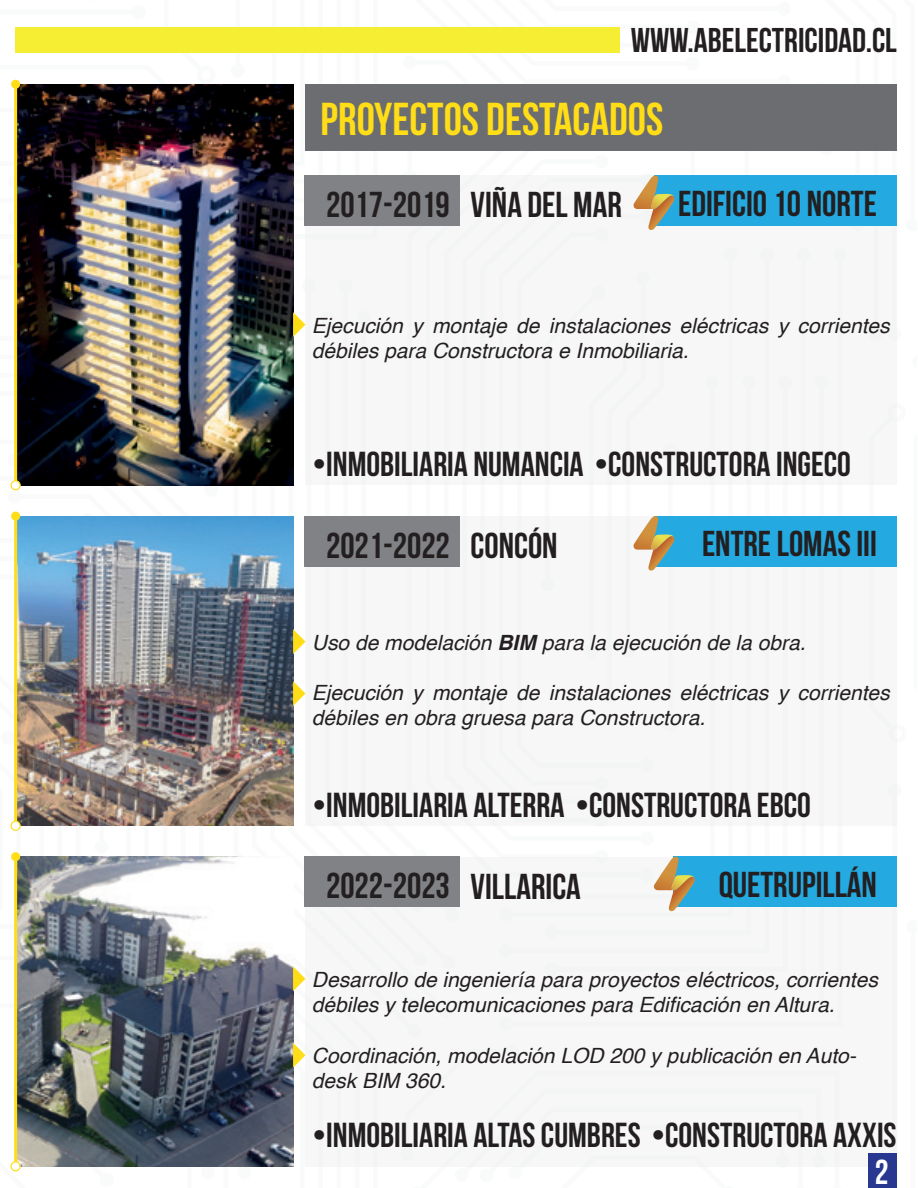
<style>
.page{position:relative;width:918px;height:1188px;background:#fff}
.page>*{position:absolute;margin:0;border:0;box-sizing:border-box;transform-origin:0 0}
.t1{font:700 46.05px "Bebas Neue";color:#ffdd17}
.t2{font:700 36px "Bebas Neue";color:#231f20}
.t3{font:700 34.65px "Bebas Neue";color:#231f20}
.t4{font:700 34.65px "Bebas Neue";color:#fff}
.t5{font:700 34.35px "Bebas Neue";color:#231f20}
.t6{font:italic 21px/25.2px "Helvetica";color:#231f20}
.s1{font-weight:700}
</style>
<div class="page">
<div style="left:16px;top:28px;width:604px;height:25px;background:#f6ee33"></div>
<div style="left:305px;top:84px;width:592px;height:66px;background:#6c6d70"></div>
<div style="left:305px;top:176px;width:592px;height:309px;background:#f7f7f8"></div>
<div style="left:305px;top:516px;width:592px;height:310px;background:#f7f7f8"></div>
<div style="left:305px;top:857px;width:592px;height:309px;background:#f7f7f8"></div>
<img style="left:17px;top:857px;width:276px;height:309px">
<img style="left:17px;top:84px;width:276px;height:401px">
<div style="left:654px;top:176px;width:243px;height:50px;background:#24aae1"></div>
<div style="left:305px;top:176px;width:155px;height:50px;background:#808285"></div>
<svg style="left:633px;top:176px;width:42px;height:54px"></svg>
<div style="left:654px;top:516px;width:243px;height:51px;background:#24aae1"></div>
<div style="left:305px;top:516px;width:155px;height:51px;background:#808285"></div>
<svg style="left:633px;top:516px;width:42px;height:55px"></svg>
<div style="left:673px;top:857px;width:224px;height:50px;background:#24aae1"></div>
<div style="left:305px;top:857px;width:155px;height:50px;background:#808285"></div>
<svg style="left:654px;top:857px;width:41px;height:55px"></svg>
<img style="left:17px;top:516px;width:276px;height:310px">
<hr style="left:14px;top:84px;width:3px;height:401px;background:#ffdd17">
<div style="left:11px;top:80px;width:9px;height:9px;background:#ffdd17;border-radius:50%"></div>
<svg style="left:11px;top:480px;width:10px;height:10px"></svg>
<hr style="left:14px;top:516px;width:3px;height:310px;background:#ffdd17">
<div style="left:11px;top:512px;width:9px;height:9px;background:#ffdd17;border-radius:50%"></div>
<svg style="left:11px;top:821px;width:10px;height:10px"></svg>
<hr style="left:14px;top:857px;width:3px;height:309px;background:#ffdd17">
<div style="left:11px;top:852px;width:9px;height:9px;background:#ffdd17;border-radius:50%"></div>
<svg style="left:11px;top:1161px;width:10px;height:10px"></svg>
<svg style="left:293px;top:966px;width:13px;height:25px"></svg>
<svg style="left:293px;top:629px;width:13px;height:25px"></svg>
<svg style="left:293px;top:681px;width:13px;height:25px"></svg>
<svg style="left:293px;top:312px;width:13px;height:25px"></svg>
<svg style="left:293px;top:1043px;width:13px;height:25px"></svg>
<div style="left:868px;top:1154px;width:29px;height:34px;background:#283890"></div>
<h3 class="t5" style="left:631px;top:21px;width:268px">WWW.ABELECTRICIDAD.CL</h3>
<h1 class="t1" style="left:321px;top:93px;width:344px">PROYECTOS DESTACADOS</h1>
<h2 class="t2" style="left:326px;top:185px;width:297px">2017-2019 VIÑA DEL MAR</h2>
<h2 class="t2" style="left:678px;top:183px;width:200px">EDIFICIO 10 NORTE</h2>
<p class="t6" style="left:312px;top:314px;width:579px">Ejecución y montaje de instalaciones eléctricas y corrientes débiles para Constructora e Inmobiliaria.</p>
<h3 class="t3" style="left:313px;top:445px;width:540px">•INMOBILIARIA NUMANCIA •CONSTRUCTORA INGECO</h3>
<h2 class="t2" style="left:326px;top:526px;width:233px">2021-2022 CONCÓN</h2>
<h2 class="t2" style="left:702px;top:524px;width:176px">ENTRE LOMAS III</h2>
<p class="t6" style="left:312px;top:630px;width:495px">Uso de modelación <span class="s1">BIM</span> para la ejecución de la obra.</p>
<p class="t6" style="left:312px;top:681px;width:579px">Ejecución y montaje de instalaciones eléctricas y corrientes débiles en obra gruesa para Constructora.</p>
<h3 class="t3" style="left:313px;top:786px;width:500px">•INMOBILIARIA ALTERRA •CONSTRUCTORA EBCO</h3>
<h2 class="t2" style="left:326px;top:866px;width:256px">2022-2023 VILLARICA</h2>
<h2 class="t2" style="left:719px;top:865px;width:160px">QUETRUPILLÁN</h2>
<p class="t6" style="left:312px;top:968px;width:568px">Desarrollo de ingeniería para proyectos eléctricos, corrientes débiles y telecomunicaciones para Edificación en Altura.</p>
<p class="t6" style="left:312px;top:1043px;width:546px">Coordinación, modelación LOD 200 y publicación en Auto&shy;desk BIM 360.</p>
<h3 class="t3" style="left:313px;top:1116px;width:585px">•INMOBILIARIA ALTAS CUMBRES •CONSTRUCTORA AXXIS</h3>
<h3 class="t4" style="left:875px;top:1153px;width:15px">2</h3>
</div>
